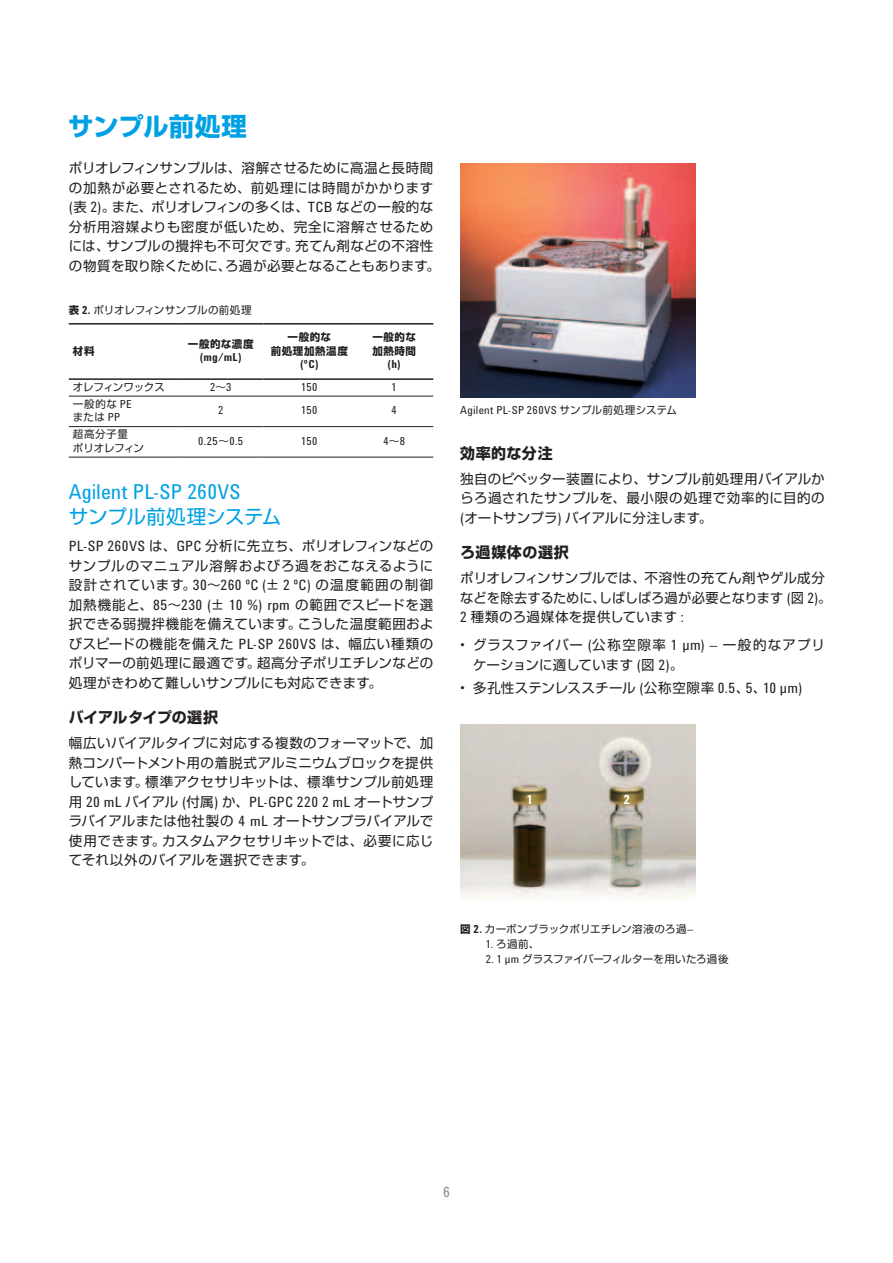
<style>
.page{position:relative;width:893px;height:1263px;background:#fff}
.page>*{position:absolute;margin:0;border:0;box-sizing:border-box;transform-origin:0 0}
.t1{font:700 25.5px "Shin Go Pro";letter-spacing:.005em;color:#00a1e4}
.t2{font:21px "Agilent Condensed CFF";letter-spacing:.005em;color:#00a1e4}
.t3{font:19.5px "Shin Go Pro";letter-spacing:-.005em;color:#00a1e4}
.t4{font:700 15px "Shin Go Pro";letter-spacing:.03em;color:#231f20}
.t5{font:700 15px "Shin Go Pro";letter-spacing:-.01em;color:#231f20}
.t6{font:14.55px "Agilent Condensed CFF";letter-spacing:.025em;color:#231f20}
.t7{font:14.55px "Agilent Condensed CFF";color:#888a8d}
.t8{font:13.5px/19.5px "Shin Go Pro";letter-spacing:.02em;color:#231f20;text-align:justify}
.t9{font:700 12.9px "Agilent Condensed CFF";color:#fff}
.t10{font:11.4px "Agilent Condensed CFF";letter-spacing:.035em;color:#231f20}
.t11{font:700 11.4px "Agilent Condensed CFF";color:#231f20}
.t12{font:10.5px/13.5px "Shin Go Pro";letter-spacing:.005em;color:#231f20}
.t13{font:10.5px "Shin Go Pro";letter-spacing:-.02em;color:#231f20}
.t14{font:700 10.5px/13.5px "Shin Go Pro";letter-spacing:.05em;color:#231f20;text-align:center}
.s1{font-family:"Agilent Condensed CFF";font-size:14.55px}
.s2{font-weight:700}
.s3{font-family:"Agilent Condensed CFF";font-weight:700;font-size:11.4px}
.s4{font-family:"Shin Go Pro";font-size:10.5px}
.s5{font-family:"Agilent Condensed CFF";font-size:11.4px}
.s6{font-family:"Shin Go Pro";font-size:13.5px}
</style>
<div class="page">
<hr style="left:69px;top:396px;width:109px;height:1px;background:#231f20">
<hr style="left:178px;top:396px;width:86px;height:1px;background:#231f20">
<hr style="left:264px;top:396px;width:91px;height:1px;background:#231f20">
<hr style="left:355px;top:396px;width:78px;height:1px;background:#231f20">
<hr style="left:69px;top:426px;width:109px;height:1px;background:#231f20">
<hr style="left:178px;top:426px;width:86px;height:1px;background:#231f20">
<hr style="left:264px;top:426px;width:91px;height:1px;background:#231f20">
<hr style="left:355px;top:426px;width:78px;height:1px;background:#231f20">
<hr style="left:69px;top:457px;width:109px;height:1px;background:#231f20">
<hr style="left:178px;top:457px;width:86px;height:1px;background:#231f20">
<hr style="left:264px;top:457px;width:91px;height:1px;background:#231f20">
<hr style="left:355px;top:457px;width:78px;height:1px;background:#231f20">
<hr style="left:69px;top:323px;width:109px;height:2px;background:#231f20">
<hr style="left:178px;top:323px;width:86px;height:2px;background:#231f20">
<hr style="left:264px;top:323px;width:91px;height:2px;background:#231f20">
<hr style="left:355px;top:323px;width:78px;height:2px;background:#231f20">
<hr style="left:69px;top:378px;width:109px;height:2px;background:#231f20">
<hr style="left:178px;top:378px;width:86px;height:2px;background:#231f20">
<hr style="left:264px;top:378px;width:91px;height:2px;background:#231f20">
<hr style="left:355px;top:378px;width:78px;height:2px;background:#231f20">
<img style="left:460px;top:164px;width:236px;height:234px">
<img style="left:460px;top:724px;width:236px;height:176px">
<h1 class="t1" style="left:68px;top:106px;width:181px">サンプル前処理</h1>
<p class="t8" style="left:69px;top:157px;width:373px;text-align:left">ポリオレフィンサンプルは、溶解させるために高温と長時間の加熱が必要とされるため、前処理には時間がかかります<span class="s1">(</span>表 <span class="s1">2)</span>。また、ポリオレフィンの多くは、<span class="s1">TCB</span> などの一般的な分析用溶媒よりも密度が低いため、完全に溶解させるためには、サンプルの攪拌も不可欠です。充てん剤などの不溶性の物質を取り除くために、ろ過が必要となることもあります。</p>
<p class="t12" style="left:69px;top:302px;width:184px"><span class="s2">表</span> <span class="s3">2.</span> ポリオレフィンサンプルの前処理</p>
<p class="t14" style="left:73px;top:343px;width:23px">材料</p>
<p class="t14" style="left:271px;top:329px;width:79px">一般的な<br>前処理加熱温度</p>
<p class="t11" style="left:300px;top:355px;width:21px">(ºC)</p>
<p class="t14" style="left:372px;top:329px;width:45px;text-align:left">一般的な加熱時間</p>
<p class="t11" style="left:387px;top:355px;width:15px">(h)</p>
<p class="t14" style="left:188px;top:336px;width:67px">一般的な濃度</p>
<p class="t11" style="left:199px;top:349px;width:44px">(mg/mL)</p>
<p class="t13" style="left:73px;top:378px;width:93px">オレフィンワックス</p>
<p class="t10" style="left:210px;top:378px;width:23px">2<span class="s4">～</span>3</p>
<p class="t10" style="left:301px;top:378px;width:18px">150</p>
<p class="t10" style="left:391px;top:378px;width:7px">1</p>
<p class="t12" style="left:73px;top:396px;width:60px">一般的な <span class="s5">PE</span>または <span class="s5">PP</span></p>
<p class="t10" style="left:218px;top:402px;width:7px">2</p>
<p class="t10" style="left:301px;top:402px;width:18px">150</p>
<p class="t10" style="left:392px;top:402px;width:7px">4</p>
<p class="t12" style="left:73px;top:426px;width:73px">超高分子量<br>ポリオレフィン</p>
<p class="t10" style="left:198px;top:432px;width:46px">0.25<span class="s4">～</span>0.5</p>
<p class="t10" style="left:301px;top:432px;width:18px">150</p>
<p class="t10" style="left:383px;top:432px;width:23px">4<span class="s4">～</span>8</p>
<h2 class="t2" style="left:69px;top:476px;width:173px">Agilent PL-SP 260VS</h2>
<h3 class="t3" style="left:69px;top:501px;width:214px">サンプル前処理システム</h3>
<p class="t8" style="left:69px;top:535px;width:366px"><span class="s1">PL-SP 260VS</span> は、<span class="s1">GPC</span> 分析に先立ち、ポリオレフィンなどのサンプルのマニュアル溶解およびろ過をおこなえるように設計されています。<span class="s1">30</span>～<span class="s1">260 ºC (</span>± <span class="s1">2 ºC)</span> の温度範囲の制御加熱機能と、<span class="s1">85</span>～<span class="s1">230 (</span>± <span class="s1">10 %) rpm</span> の範囲でスピードを選択できる弱攪拌機能を備えています。こうした温度範囲およびスピードの機能を備えた <span class="s1">PL-SP 260VS</span> は、幅広い種類のポリマーの前処理に最適です。超高分子ポリエチレンなどの処理がきわめて難しいサンプルにも対応できます。</p>
<p class="t5" style="left:69px;top:706px;width:151px">バイアルタイプの選択</p>
<p class="t8" style="left:69px;top:732px;width:366px">幅広いバイアルタイプに対応する複数のフォーマットで、加熱コンパートメント用の着脱式アルミニウムブロックを提供しています。標準アクセサリキットは、標準サンプル前処理</p>
<p class="t6" style="left:69px;top:791px;width:366px"><span class="s6">用</span> 20 mL <span class="s6">バイアル</span> (<span class="s6">付属</span>) <span class="s6">か、</span>PL-GPC 220 2 mL <span class="s6">オートサンプ</span></p>
<p class="t8" style="left:69px;top:810px;width:366px">ラバイアルまたは他社製の <span class="s1">4 mL</span> オートサンプラバイアルで使用できます。カスタムアクセサリキットでは、必要に応じてそれ以外のバイアルを選択できます。</p>
<p class="t10" style="left:460px;top:401px;width:218px">Agilent PL-SP 260VS <span class="s4">サンプル前処理システム</span></p>
<p class="t4" style="left:460px;top:441px;width:94px">効率的な分注</p>
<p class="t8" style="left:460px;top:467px;width:366px">独自のピペッター装置により、サンプル前処理用バイアルからろ過されたサンプルを、最小限の処理で効率的に目的の<span class="s1">(</span>オートサンプラ<span class="s1">)</span> バイアルに分注します。</p>
<p class="t4" style="left:460px;top:541px;width:110px">ろ過媒体の選択</p>
<p class="t8" style="left:460px;top:566px;width:373px;text-align:left">ポリオレフィンサンプルでは、不溶性の充てん剤やゲル成分などを除去するために、しばしばろ過が必要となります <span class="s1">(</span>図 <span class="s1">2)</span>。<br><span class="s1">2</span> 種類のろ過媒体を提供しています <span class="s1">:</span></p>
<p class="t8" style="left:473px;top:633px;width:353px;text-indent:-13px"><span class="s1">•</span> グラスファイバー <span class="s1">(</span>公称空隙率 <span class="s1">1 µm) –</span> 一般的なアプリケーションに適しています <span class="s1">(</span>図 <span class="s1">2)</span>。</p>
<p class="t8" style="left:460px;top:677px;width:344px"><span class="s1">•</span> 多孔性ステンレススチール <span class="s1">(</span>公称空隙率 <span class="s1">0.5</span>、<span class="s1">5</span>、<span class="s1">10 µm)</span></p>
<p class="t9" style="left:527px;top:790px;width:8px">1</p>
<p class="t9" style="left:624px;top:790px;width:8px">2</p>
<p class="t12" style="left:460px;top:920px;width:234px"><span class="s2">図</span> <span class="s3">2.</span> カーボンブラックポリエチレン溶液のろ過<span class="s5">–</span></p>
<p class="t12" style="left:486px;top:935px;width:55px"><span class="s5">1.</span> ろ過前、</p>
<p class="t13" style="left:486px;top:950px;width:244px"><span class="s5">2. 1 µm</span> グラスファイバーフィルターを用いたろ過後</p>
<p class="t7" style="left:443px;top:1181px;width:8px">6</p>
</div>
